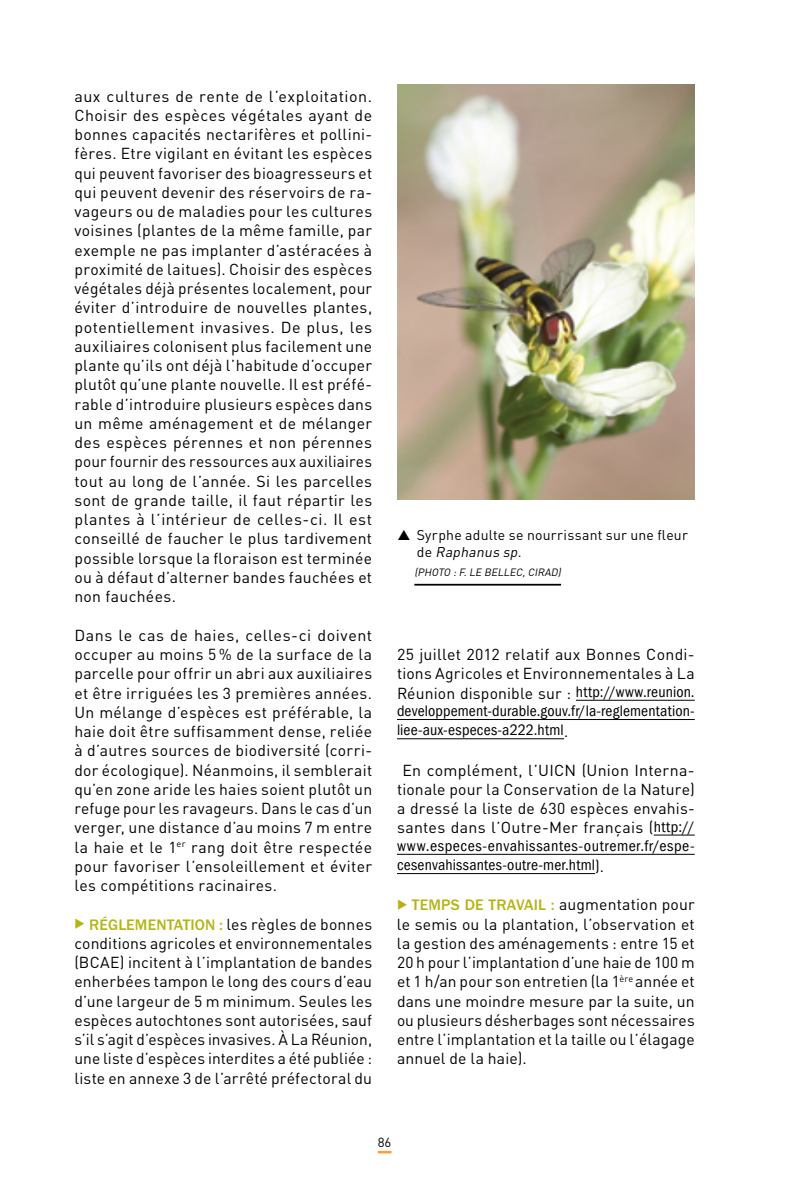
<style>
.page{position:relative;width:794px;height:1191px;background:#fff}
.page>*{position:absolute;margin:0;border:0;box-sizing:border-box;transform-origin:0 0}
.t1{font:15.75px/19.2px "DIN";letter-spacing:.015em;color:#000;text-align:justify}
.t2{font:condensed 15.75px/19.2px "Franklin Gothic LT";letter-spacing:.015em;color:#000}
.t3{font:14px/16.8px "DIN";letter-spacing:.015em;color:#000}
.t4{font:13.12px "DIN";color:#000}
.t5{font:italic 10.5px "DIN";color:#000}
.s1{font-family:"Franklin Gothic LT";font-weight:500;color:#b5b415}
.s2{font-style:italic}
.s3{font-family:"Franklin Gothic LT";font-stretch:condensed}
.s4{font-family:"DIN";font-stretch:normal}
</style>
<div class="page">
<hr style="left:576px;top:700px;width:118px;height:1px;background:#000">
<hr style="left:397px;top:719px;width:297px;height:1px;background:#000">
<hr style="left:397px;top:738px;width:167px;height:1px;background:#000">
<hr style="left:653px;top:834px;width:41px;height:1px;background:#000">
<hr style="left:397px;top:854px;width:297px;height:1px;background:#000">
<hr style="left:397px;top:873px;width:198px;height:1px;background:#000">
<hr style="left:414px;top:584px;width:147px;height:1px;background:#000">
<img style="left:397px;top:84px;width:297px;height:416px">
<svg style="left:378px;top:1150px;width:13px;height:3px"></svg>
<p class="t1" style="left:74px;top:86px;width:299px">aux cultures de rente de l’exploitation.<br>Choisir des espèces végétales ayant de bonnes capacités nectarifères et pollini&shy;fères. Etre vigilant en évitant les espèces qui peuvent favoriser des bioagresseurs et qui peuvent devenir des réservoirs de ra&shy;vageurs ou de maladies pour les cultures voisines (plantes de la même famille, par exemple ne pas implanter d’astéracées à proximité de laitues). Choisir des espèces végétales déjà présentes localement, pour éviter d’introduire de nouvelles plantes, potentiellement invasives. De plus, les auxiliaires colonisent plus facilement une plante qu’ils ont déjà l’habitude d’occuper plutôt qu’une plante nouvelle. Il est préfé&shy;rable d’introduire plusieurs espèces dans un même aménagement et de mélanger des espèces pérennes et non pérennes pour fournir des ressources aux auxiliaires tout au long de l’année. Si les parcelles sont de grande taille, il faut répartir les plantes à l’intérieur de celles-ci. Il est conseillé de faucher le plus tardivement possible lorsque la floraison est terminée ou à défaut d’alterner bandes fauchées et non fauchées.</p>
<p class="t1" style="left:74px;top:625px;width:299px">Dans le cas de haies, celles-ci doivent occuper au moins 5 % de la surface de la parcelle pour offrir un abri aux auxiliaires et être irriguées les 3 premières années.<br>Un mélange d’espèces est préférable, la haie doit être suffisamment dense, reliée à d’autres sources de biodiversité (corri&shy;dor écologique). Néanmoins, il semblerait qu’en zone aride les haies soient plutôt un refuge pour les ravageurs. Dans le cas d’un verger, une distance d’au moins 7 m entre la haie et le 1<sup>er</sup> rang doit être respectée pour favoriser l’ensoleillement et éviter les compétitions racinaires.</p>
<p class="t1" style="left:74px;top:914px;width:299px;text-indent:15px"><span class="s1">RÉGLEMENTATION :</span> les règles de bonnes conditions agricoles et environnementales (BCAE) incitent à l’implantation de bandes enherbées tampon le long des cours d’eau d’une largeur de 5 m minimum. Seules les espèces autochtones sont autorisées, sauf s’il s’agit d’espèces invasives. À La Réunion, une liste d’espèces interdites a été publiée : liste en annexe 3 de l’arrêté préfectoral du</p>
<p class="t3" style="left:417px;top:526px;width:272px">Syrphe adulte se nourrissant sur une fleur d e <span class="s2">Raphanus sp</span>.</p>
<p class="t5" style="left:414px;top:565px;width:150px">(PHOTO :F.LE BELLEC,CIRAD)</p>
<p class="t1" style="left:397px;top:644px;width:299px">25 juillet 2012 relatif aux Bonnes Condi&shy;tions Agricoles et Environnementales à La Réunion disponible sur : <span class="s3">http://www.reunion.</span></p>
<p class="t2" style="left:397px;top:701px;width:299px">developpement-durable.gouv.fr/la-reglementation&shy;liee-aux-especes-a222.html<span class="s4">.</span></p>
<p class="t1" style="left:397px;top:760px;width:299px;text-align:center">En complément, l’UICN (Union Interna&shy;tionale pour la Conservation de la Nature) a dressé la liste de 630 espèces envahis&shy;santes dans l’Outre-Mer français (<span class="s3">http://</span></p>
<p class="t2" style="left:397px;top:836px;width:299px">www.especes-envahissantes-outremer.fr/espe&shy;cesenvahissantes-outre-mer.html<span class="s4">).</span></p>
<p class="t1" style="left:397px;top:894px;width:299px;text-indent:15px"><span class="s1">TEMPS DE TRAVAIL :</span> augmentation pour le semis ou la plantation, l’observation et la gestion des aménagements : entre 15 et 20 h pour l’implantation d’une haie de 100 m et 1 h/an pour son entretien (la 1<sup>ère</sup> année et dans une moindre mesure par la suite, un ou plusieurs désherbages sont nécessaires entre l’implantation et la taille ou l’élagage annuel de la haie).</p>
<p class="t4" style="left:378px;top:1134px;width:15px">86</p>
</div>
